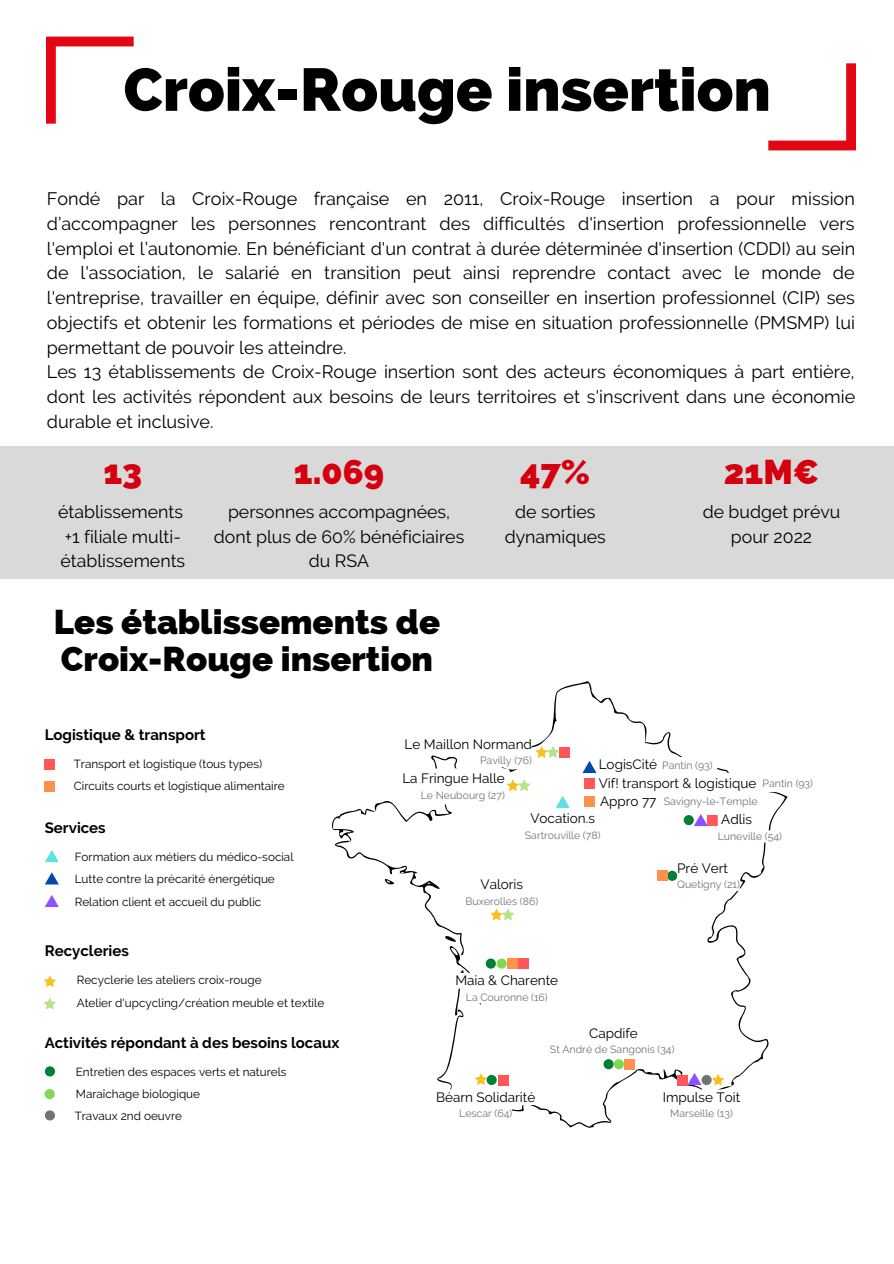
<style>
.page{position:relative;width:894px;height:1264px;background:#fff}
.page>*{position:absolute;margin:0;border:0;box-sizing:border-box;transform-origin:0 0}
.t1{font:800 60px "Raleway";color:#000}
.t2{font:800 34.5px/37.2px "Raleway";color:#000}
.t3{font:800 34.5px "Raleway";color:#d5000f}
.t4{font:18px/24.8px "Raleway";color:#000;text-align:justify}
.t5{font:17.7px/24.8px "Raleway";color:#000;text-align:center}
.t6{font:700 15px "Raleway";color:#000}
.t7{font:13.5px "Raleway";color:#000}
.t8{font:11.7px "Raleway";color:#000}
.t9{font:10.5px "Raleway";color:#737373}
</style>
<div class="page">
<img style="left:47px;top:37px;width:87px;height:87px">
<img style="left:768px;top:63px;width:87px;height:87px">
<svg style="left:332px;top:681px;width:437px;height:447px"></svg>
<div style="left:45px;top:781px;width:10px;height:10px;background:#ff914d"></div>
<div style="left:45px;top:759px;width:10px;height:10px;background:#ff5757"></div>
<svg style="left:45px;top:850px;width:14px;height:12px"></svg>
<svg style="left:45px;top:872px;width:14px;height:12px"></svg>
<div style="left:45px;top:1066px;width:10px;height:10px;background:#008037;border-radius:50%"></div>
<div style="left:45px;top:1088px;width:10px;height:11px;background:#7ed957;border-radius:50%"></div>
<svg style="left:45px;top:895px;width:14px;height:12px"></svg>
<div style="left:485px;top:958px;width:10px;height:10px;background:#008037;border-radius:50%"></div>
<div style="left:496px;top:958px;width:10px;height:10px;background:#7ed957;border-radius:50%"></div>
<div style="left:507px;top:958px;width:10px;height:10px;background:#ff914d"></div>
<div style="left:518px;top:958px;width:10px;height:10px;background:#ff5757"></div>
<div style="left:667px;top:870px;width:10px;height:10px;background:#008037;border-radius:50%"></div>
<div style="left:657px;top:870px;width:10px;height:11px;background:#ff914d"></div>
<div style="left:603px;top:1059px;width:10px;height:10px;background:#008037;border-radius:50%"></div>
<div style="left:613px;top:1059px;width:10px;height:10px;background:#7ed957;border-radius:50%"></div>
<div style="left:45px;top:1110px;width:10px;height:10px;background:#737373;border-radius:50%"></div>
<svg style="left:44px;top:975px;width:12px;height:12px"></svg>
<svg style="left:455px;top:972px;width:103px;height:31px"></svg>
<svg style="left:549px;top:1025px;width:127px;height:30px"></svg>
<svg style="left:677px;top:860px;width:62px;height:30px"></svg>
<svg style="left:44px;top:998px;width:12px;height:11px"></svg>
<svg style="left:465px;top:876px;width:73px;height:44px"></svg>
<svg style="left:436px;top:1073px;width:99px;height:46px"></svg>
<svg style="left:662px;top:1072px;width:78px;height:47px"></svg>
<div style="left:498px;top:1074px;width:10px;height:11px;background:#ff5757"></div>
<div style="left:624px;top:1059px;width:10px;height:10px;background:#ff914d"></div>
<div style="left:677px;top:1074px;width:10px;height:11px;background:#ff5757"></div>
<svg style="left:397px;top:736px;width:391px;height:106px"></svg>
<div style="left:584px;top:778px;width:10px;height:11px;background:#ff5757"></div>
<div style="left:0;top:445px;width:893px;height:133px;background:#d9d9d9"></div>
<p class="t1" style="left:123px;top:54px;width:648px">Croix-Rouge insertion</p>
<p class="t4" style="left:47px;top:186px;width:809px">Fondé par la Croix-Rouge française en 2011, Croix-Rouge insertion a pour mission d’accompagner les personnes rencontrant des difficultés d'insertion professionnelle vers l'emploi et l’autonomie. En bénéficiant d'un contrat à durée déterminée d'insertion (CDDI) au sein de l'association, le salarié en transition peut ainsi reprendre contact avec le monde de l'entreprise, travailler en équipe, définir avec son conseiller en insertion professionnel (CIP) ses objectifs et obtenir les formations et périodes de mise en situation professionnelle (PMSMP) lui permettant de pouvoir les atteindre.</p>
<p class="t4" style="left:47px;top:360px;width:809px">Les 13 établissements de Croix-Rouge insertion sont des acteurs économiques à part entière, dont les activités répondent aux besoins de leurs territoires et s'inscrivent dans une économie durable et inclusive.</p>
<p class="t3" style="left:103px;top:452px;width:40px">13</p>
<p class="t5" style="left:58px;top:499px;width:126px">établissements</p>
<p class="t5" style="left:60px;top:524px;width:126px;text-align:left">+1 filiale multi&shy;établissements</p>
<p class="t3" style="left:294px;top:452px;width:92px">1.069</p>
<p class="t5" style="left:214px;top:499px;width:252px">personnes accompagnées, dont plus de 60% bénéficiaires du RSA</p>
<p class="t2" style="left:54px;top:603px;width:387px">Les établissements de<br>Croix-Rouge insertion</p>
<p class="t3" style="left:520px;top:452px;width:72px">47%</p>
<p class="t5" style="left:504px;top:499px;width:103px">de sorties dynamiques</p>
<p class="t3" style="left:723px;top:452px;width:97px">21M€</p>
<p class="t5" style="left:702px;top:499px;width:139px">de budget prévu pour 2022</p>
<p class="t6" style="left:45px;top:726px;width:162px">Logistique &amp; transport</p>
<p class="t8" style="left:74px;top:756px;width:190px">Transport et logistique (tous types)</p>
<p class="t8" style="left:74px;top:779px;width:212px">Circuits courts et logistique alimentaire</p>
<p class="t6" style="left:45px;top:819px;width:62px">Services</p>
<p class="t8" style="left:75px;top:849px;width:220px">Formation aux métiers du médico-social</p>
<p class="t8" style="left:75px;top:872px;width:202px">Lutte contre la précarité énergétique</p>
<p class="t8" style="left:75px;top:894px;width:188px">Relation client et accueil du public</p>
<p class="t6" style="left:45px;top:942px;width:85px">Recycleries</p>
<p class="t8" style="left:77px;top:973px;width:186px">Recyclerie les ateliers croix-rouge</p>
<p class="t8" style="left:77px;top:995px;width:249px">Atelier d'upcycling/création meuble et textile</p>
<p class="t6" style="left:45px;top:1033px;width:296px">Activités répondant à des besoins locaux</p>
<p class="t8" style="left:76px;top:1064px;width:212px">Entretien des espaces verts et naturels</p>
<p class="t8" style="left:76px;top:1086px;width:126px">Maraîchage biologique</p>
<p class="t8" style="left:75px;top:1108px;width:109px">Travaux 2nd oeuvre</p>
<p class="t7" style="left:404px;top:736px;width:129px">Le Maillon Normand</p>
<p class="t9" style="left:480px;top:754px;width:53px">Pavilly (76)</p>
<p class="t7" style="left:402px;top:770px;width:104px">La Fringue Halle</p>
<p class="t9" style="left:420px;top:789px;width:86px">Le Neubourg (27)</p>
<p class="t7" style="left:598px;top:756px;width:60px">LogisCité</p>
<p class="t9" style="left:662px;top:759px;width:52px">Pantin (93)</p>
<p class="t7" style="left:598px;top:775px;width:159px">Vif! transport &amp; logistique</p>
<p class="t9" style="left:762px;top:777px;width:52px">Pantin (93)</p>
<p class="t7" style="left:600px;top:793px;width:58px">Appro 77</p>
<p class="t9" style="left:663px;top:795px;width:95px">Savigny-le-Temple</p>
<p class="t7" style="left:530px;top:810px;width:66px">Vocation.s</p>
<p class="t9" style="left:524px;top:828px;width:77px">Sartrouville (78)</p>
<p class="t7" style="left:480px;top:876px;width:44px">Valoris</p>
<p class="t9" style="left:465px;top:894px;width:74px">Buxerolles (86)</p>
<p class="t7" style="left:455px;top:972px;width:104px">Maia &amp; Charente</p>
<p class="t9" style="left:466px;top:990px;width:83px">La Couronne (16)</p>
<p class="t7" style="left:721px;top:811px;width:32px">Adlis</p>
<p class="t9" style="left:717px;top:830px;width:66px">Luneville (54)</p>
<p class="t7" style="left:677px;top:859px;width:52px">Pré Vert</p>
<p class="t9" style="left:677px;top:878px;width:64px">Quetigny (21)</p>
<p class="t7" style="left:436px;top:1088px;width:100px">Béarn Solidarité</p>
<p class="t9" style="left:459px;top:1107px;width:54px">Lescar (64)</p>
<p class="t7" style="left:589px;top:1024px;width:50px">Capdife</p>
<p class="t9" style="left:549px;top:1043px;width:126px">St André de Sangonis (34)</p>
<p class="t7" style="left:662px;top:1088px;width:79px">Impulse Toit</p>
<p class="t9" style="left:670px;top:1107px;width:64px">Marseille (13)</p>
</div>
